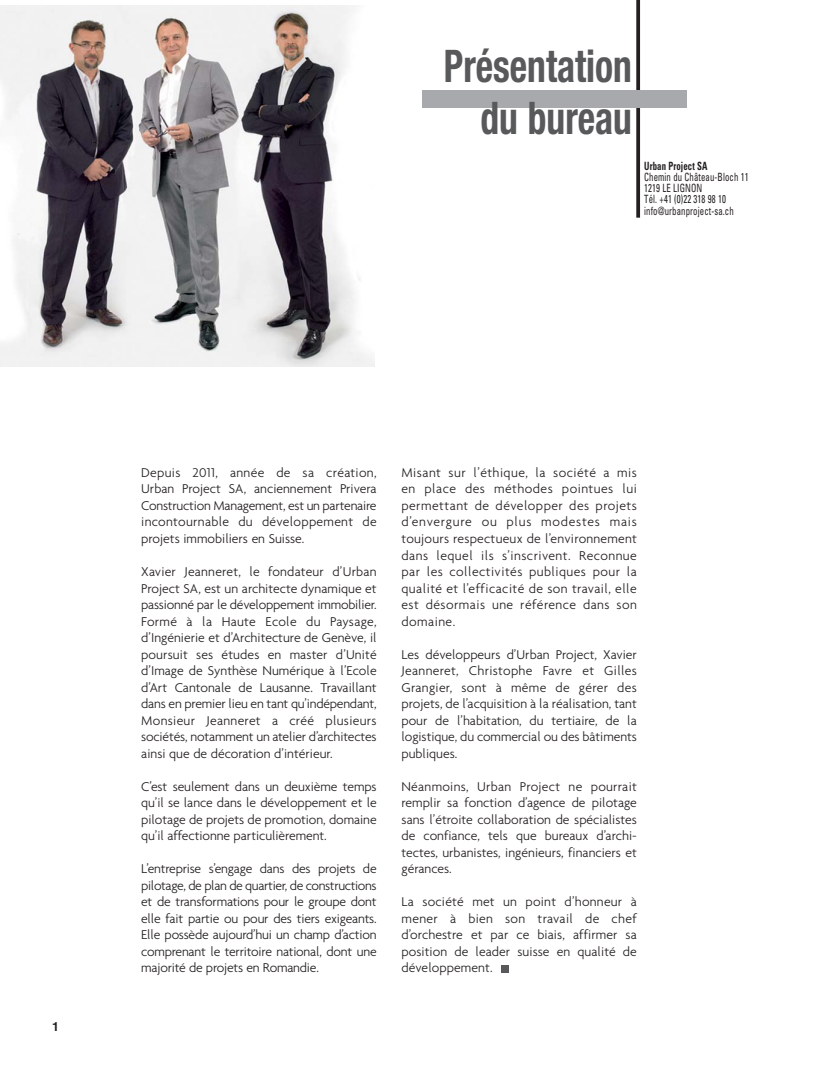
<style>
.page{position:relative;width:817px;height:1072px;background:#fff}
.page>*{position:absolute;margin:0;border:0;box-sizing:border-box;transform-origin:0 0}
.t1{font:700 condensed 45px/52.5px "Helvetica Neue";color:#58595b;text-align:right;scale:.83 1}
.t2{font:300 13.75px/16.5px "Agenda";color:#231f20;text-align:justify}
.t3{font:700 12.5px "Helvetica";color:#231f20}
.t4{font:condensed 11.38px/11.2px "Univers";letter-spacing:.015em;color:#231f20;scale:.77 1}
.s1{font-weight:700}
</style>
<div class="page">
<div style="left:501px;top:965px;width:7px;height:7px;background:#58595b"></div>
<svg style="left:636px;top:0;width:4px;height:218px"></svg>
<div style="left:422px;top:90px;width:264px;height:18px;background:#a7a9ac"></div>
<img style="left:0;top:6px;width:375px;height:361px">
<p class="t1" style="left:444px;top:40px;width:228px">Présentation du bureau</p>
<p class="t4" style="left:644px;top:161px;width:137px"><span class="s1">Urban Project SA<br></span>Chemin du Château-Bloch 11<br>1219 LE LIGNON<br>Tél. +41 (0)22 318 98 10 info@urbanproject-sa.ch</p>
<p class="t3" style="left:52px;top:1021px;width:8px">1</p>
<p class="t2" style="left:141px;top:465px;width:237px">Depuis 2011, année de sa création, Urban Project SA, anciennement Privera Construction Management, est un partenaire incontournable du développement de projets immobiliers en Suisse.</p>
<p class="t2" style="left:141px;top:564px;width:237px">Xavier Jeanneret, le fondateur d’Urban Project SA, est un architecte dynamique et passionné par le développement immobilier.<br>Formé à la Haute Ecole du Paysage, d’Ingénierie et d’Architecture de Genève, il poursuit ses études en master d’Unité d’Image de Synthèse Numérique à l’Ecole d’Art Cantonale de Lausanne. Travaillant dans en premier lieu en tant qu’indépendant, Monsieur Jeanneret a créé plusieurs sociétés, notamment un atelier d’architectes ainsi que de décoration d’intérieur.</p>
<p class="t2" style="left:141px;top:779px;width:237px">C’est seulement dans un deuxième temps qu’il se lance dans le développement et le pilotage de projets de promotion, domaine qu’il affectionne particulièrement.</p>
<p class="t2" style="left:141px;top:861px;width:237px">L’entreprise s’engage dans des projets de pilotage, de plan de quartier, de constructions et de transformations pour le groupe dont elle fait partie ou pour des tiers exigeants.<br>Elle possède aujourd’hui un champ d’action comprenant le territoire national, dont une majorité de projets en Romandie.</p>
<p class="t2" style="left:401px;top:465px;width:237px">Misant sur l’éthique, la société a mis en place des méthodes pointues lui permettant de développer des projets d’envergure ou plus modestes mais toujours respectueux de l’environnement dans lequel ils s’inscrivent. Reconnue par les collectivités publiques pour la qualité et l’efficacité de son travail, elle est désormais une référence dans son domaine.</p>
<p class="t2" style="left:401px;top:647px;width:237px">Les développeurs d’Urban Project, Xavier Jeanneret, Christophe Favre et Gilles Grangier, sont à même de gérer des projets, de l’acquisition à la réalisation, tant pour de l’habitation, du tertiaire, de la logistique, du commercial ou des bâtiments publiques.</p>
<p class="t2" style="left:401px;top:779px;width:237px">Néanmoins, Urban Project ne pourrait remplir sa fonction d’agence de pilotage sans l’étroite collaboration de spécialistes de confiance, tels que bureaux d’archi&shy;tectes, urbanistes, ingénieurs, financiers et gérances.</p>
<p class="t2" style="left:401px;top:894px;width:237px">La société met un point d’honneur à mener à bien son travail de chef d’orchestre et par ce biais, affirmer sa position de leader suisse en qualité de développement.</p>
</div>
